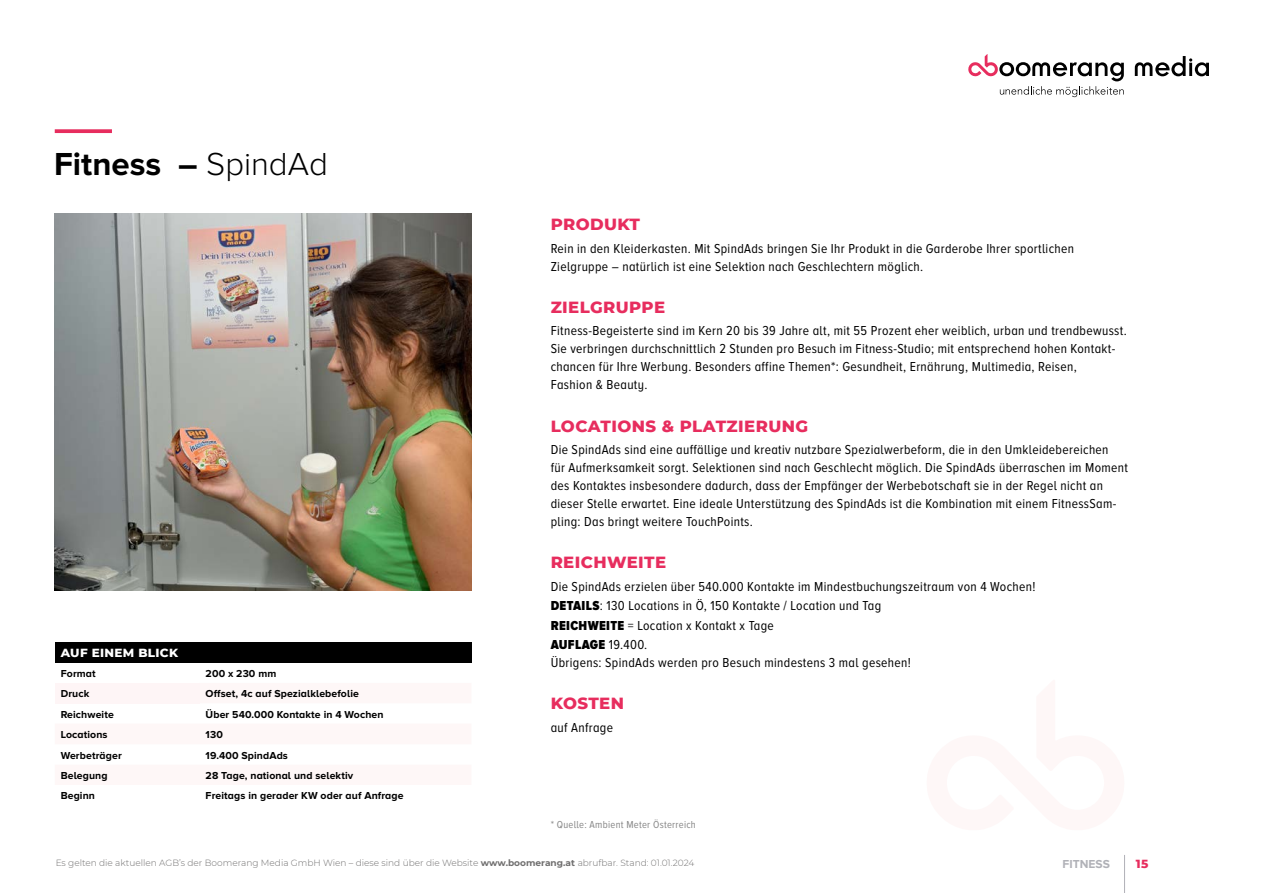
<style>
.page{position:relative;width:1263px;height:893px;background:#fff}
.page>*{position:absolute;margin:0;border:0;box-sizing:border-box;transform-origin:0 0}
.t1{font:700 33px "Proxima Nova A";color:#000}
.t2{font:800 16.5px "Montserrat";letter-spacing:.025em;color:#e72d5e}
.t3{font:13.5px/18px "Proxima Nova A Cond";letter-spacing:.025em;color:#000}
.t4{font:800 12px "Montserrat";letter-spacing:.025em;color:#fff}
.t5{font:700 12px "Proxima Nova A";color:#b0b1b7}
.t6{font:800 12px "Montserrat";color:#e72d5e}
.t7{font:700 10.5px "Proxima Nova A";letter-spacing:.01em;color:#000}
.t8{font:10.5px "Proxima Nova A Cond";letter-spacing:.025em;color:#878787}
.t9{font:300 9px "Montserrat";color:#706f6f}
.s1{font-weight:300}
.s2{font-weight:900}
.s3{font-weight:700}
</style>
<div class="page">
<svg style="left:1135px;top:56px;width:74px;height:20px"></svg>
<svg style="left:968px;top:54px;width:156px;height:43px"></svg>
<hr style="left:1124px;top:855px;width:1px;height:38px;background:#b0b1b7">
<img style="left:55px;top:213px;width:416px;height:378px">
<svg style="left:55px;top:129px;width:57px;height:4px"></svg>
<div style="left:55px;top:642px;width:416px;height:21px;background:#000"></div>
<h1 class="t1" style="left:54px;top:145px;width:275px">Fitness – <span class="s1">SpindAd</span></h1>
<p class="t4" style="left:61px;top:644px;width:119px">AUF EINEM BLICK</p>
<p class="t7" style="left:61px;top:667px;width:36px">Format</p>
<p class="t7" style="left:206px;top:667px;width:72px">200 x 230 mm</p>
<p class="t7" style="left:61px;top:688px;width:30px">Druck</p>
<p class="t7" style="left:206px;top:688px;width:155px">Offset, 4c auf Spezialklebefolie</p>
<p class="t7" style="left:61px;top:708px;width:55px">Reichweite</p>
<p class="t7" style="left:206px;top:708px;width:179px">Über 540.000 Kontakte in 4 Wochen</p>
<p class="t7" style="left:61px;top:728px;width:48px">Locations</p>
<p class="t7" style="left:206px;top:728px;width:19px">130</p>
<p class="t7" style="left:61px;top:749px;width:63px">Werbeträger</p>
<p class="t7" style="left:206px;top:749px;width:84px">19.400 SpindAds</p>
<p class="t7" style="left:61px;top:769px;width:48px">Belegung</p>
<p class="t7" style="left:206px;top:769px;width:149px">28 Tage, national und selektiv</p>
<p class="t7" style="left:61px;top:790px;width:36px">Beginn</p>
<p class="t7" style="left:206px;top:790px;width:199px">Freitags in gerader KW oder auf Anfrage</p>
<p class="t2" style="left:551px;top:212px;width:91px">PRODUKT</p>
<p class="t3" style="left:551px;top:239px;width:525px">Rein in den Kleiderkasten. Mit SpindAds bringen Sie Ihr Produkt in die Garderobe Ihrer sportlichen<br>Zielgruppe – natürlich ist eine Selektion nach Geschlechtern möglich.</p>
<p class="t2" style="left:551px;top:295px;width:116px">ZIELGRUPPE</p>
<p class="t3" style="left:551px;top:322px;width:578px">Fitness-Begeisterte sind im Kern 20 bis 39 Jahre alt, mit 55 Prozent eher weiblich, urban und trendbewusst.<br>Sie verbringen durchschnittlich 2 Stunden pro Besuch im Fitness-Studio; mit entsprechend hohen Kontakt&shy;chancen für Ihre Werbung. Besonders affine Themen*: Gesundheit, Ernährung, Multimedia, Reisen,<br>Fashion &amp; Beauty.</p>
<p class="t2" style="left:551px;top:414px;width:259px">LOCATIONS &amp; PLATZIERUNG</p>
<p class="t3" style="left:551px;top:440px;width:579px">Die SpindAds sind eine auffällige und kreativ nutzbare Spezialwerbeform, die in den Umkleidebereichen<br>für Aufmerksamkeit sorgt. Selektionen sind nach Geschlecht möglich. Die SpindAds überraschen im Moment des Kontaktes insbesondere dadurch, dass der Empfänger der Werbebotschaft sie in der Regel nicht an dieser Stelle erwartet. Eine ideale Unterstützung des SpindAds ist die Kombination mit einem FitnessSam&shy;pling: Das bringt weitere TouchPoints.</p>
<p class="t2" style="left:551px;top:550px;width:117px">REICHWEITE</p>
<p class="t3" style="left:551px;top:576px;width:486px;line-height:19.5px">Die SpindAds erzielen über 540.000 Kontakte im Mindestbuchungszeitraum von 4 Wochen!<br><span class="s2">DETAILS</span>: 130 Locations in Ö, 150 Kontakte / Location und Tag<br><span class="s2">REICHWEITE</span> = Location x Kontakt x Tage<br><span class="s2">AUFLAGE</span> 19.400.</p>
<p class="t3" style="left:551px;top:653px;width:362px">Übrigens: SpindAds werden pro Besuch mindestens 3 mal gesehen!</p>
<p class="t2" style="left:551px;top:691px;width:75px">KOSTEN</p>
<p class="t3" style="left:551px;top:718px;width:64px">auf Anfrage</p>
<p class="t8" style="left:551px;top:819px;width:147px">* Quelle: Ambient Meter Österreich</p>
<p class="t9" style="left:56px;top:856px;width:640px">Es gelten die aktuellen AGB’s der Boomerang Media GmbH Wien – diese sind über die Website <span class="s3">www.boomerang.at</span> abrufbar. Stand: 01.01.2024</p>
<p class="t6" style="left:1136px;top:855px;width:14px">15</p>
<p class="t5" style="left:1062px;top:857px;width:49px">FITNESS</p>
</div>
